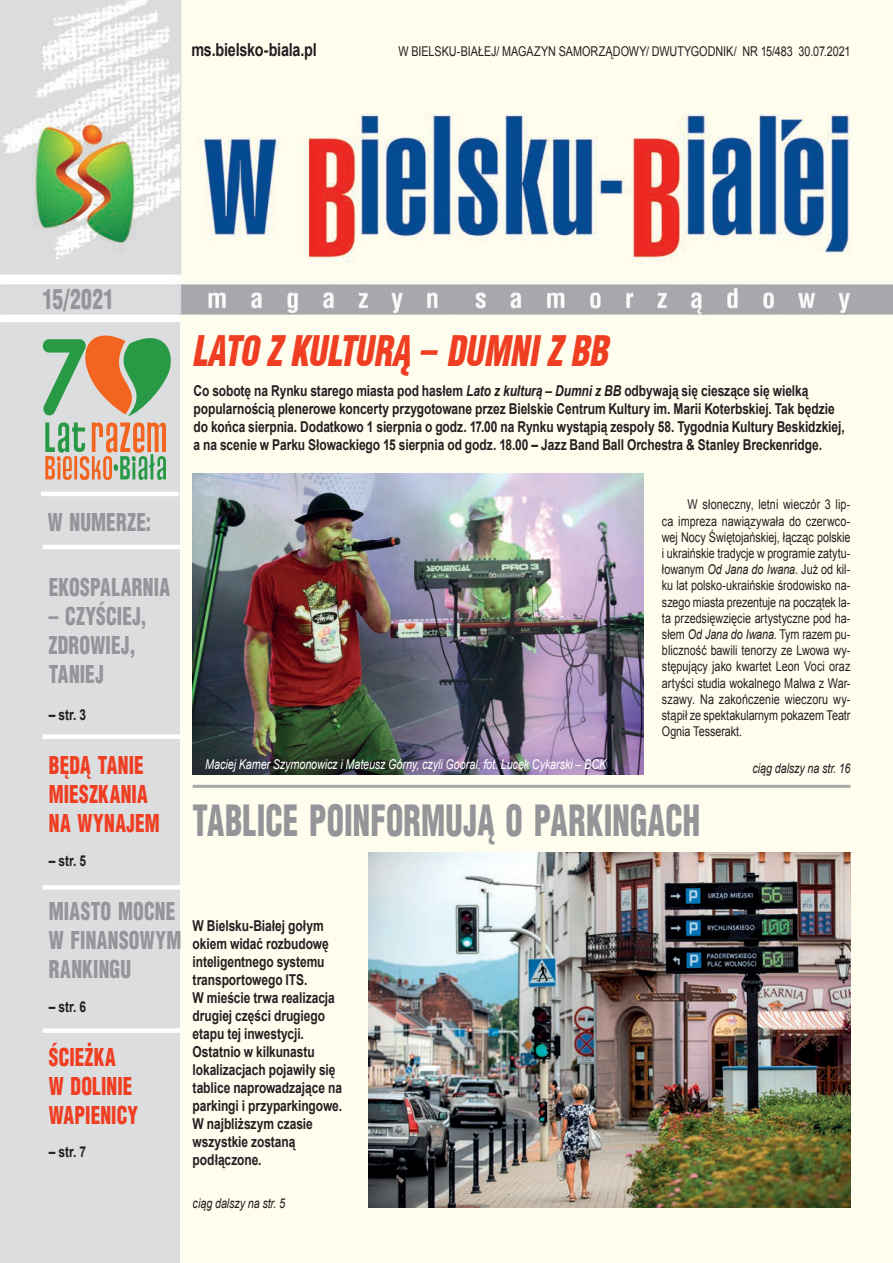
<style>
.page{position:relative;width:893px;height:1263px;background:#fff}
.page>*{position:absolute;margin:0;border:0;box-sizing:border-box;transform-origin:0 0}
.t1{font:900 42px "Switzerland Cond";letter-spacing:.005em;color:#939598;scale:.74 1}
.t2{font:italic 42px "Switz Cond Blackpl";color:#ef3e22;scale:.8 1}
.t3{font:900 27px "Switzerland Cond";letter-spacing:.015em;color:#939598;scale:.8 1}
.t4{font:900 24px/28.8px "Switzerland Cond";letter-spacing:.015em;color:#939598;scale:.8 1}
.t5{font:900 24px/28.8px "Switzerland Cond";letter-spacing:.005em;color:#ef3e22;scale:.8 1}
.t6{font:700 18px "Arial";letter-spacing:-.015em;color:#231f20;scale:.8 1}
.t7{font:700 15px/18px "Arial";letter-spacing:-.005em;color:#231f20;scale:.8 1}
.t8{font:13.5px/16.2px "Arial";letter-spacing:-.005em;color:#231f20;text-align:justify;scale:.8 1}
.t9{font:italic 13.5px "Arial";letter-spacing:-.01em;color:#fff;scale:.8 1}
.t10{font:italic 13.5px "Arial";letter-spacing:-.01em;color:#231f20;scale:.8 1}
.s1{font-style:italic}
</style>
<div class="page">
<img style="left:0;top:0;width:893px;height:315px">
<div style="left:0;top:322px;width:180px;height:941px;background:#dcdddf"></div>
<div style="left:180px;top:316px;width:713px;height:947px;background:#fffdee"></div>
<svg style="left:43px;top:334px;width:128px;height:82px;background:#a2ab80"></svg>
<svg style="left:45px;top:422px;width:121px;height:58px;background:#c4ae8e"></svg>
<hr style="left:41px;top:492px;width:138px;height:4px;background:#fff">
<hr style="left:43px;top:545px;width:137px;height:4px;background:#fff">
<div style="left:43px;top:885px;width:137px;height:5px;background:#fff"></div>
<div style="left:43px;top:734px;width:137px;height:5px;background:#fff"></div>
<div style="left:43px;top:1028px;width:137px;height:5px;background:#fff"></div>
<hr style="left:193px;top:785px;width:657px;height:3px;background:#a8a9ad">
<img style="left:369px;top:853px;width:481px;height:355px">
<img style="left:193px;top:474px;width:451px;height:301px">
<p class="t6" style="left:191px;top:37px;width:158px">ms.bielsko-biala.pl</p>
<p class="t8" style="left:399px;top:43px;width:566px">W BIELSKU-BIAŁEJ/ MAGAZYN SAMORZĄDOWY/ DWUTYGODNIK/ NR 15/483 30.07.2021</p>
<h2 class="t3" style="left:43px;top:282px;width:91px">15/2021</h2>
<h1 class="t2" style="left:193px;top:323px;width:520px">LATO Z KULTURĄ – DUMNI Z BB</h1>
<p class="t7" style="left:194px;top:382px;width:815px">Co sobotę na Rynku starego miasta pod hasłem <span class="s1">Lato z kulturą – Dumni z BB</span> odbywają się cieszące się wielką popularnością plenerowe koncerty przygotowane przez Bielskie Centrum Kultury im. Marii Koterbskiej. Tak będzie do końca sierpnia. Dodatkowo 1 sierpnia o godz. 17.00 na Rynku wystąpią zespoły 58. Tygodnia Kultury Beskidzkiej, a na scenie w Parku Słowackiego 15 sierpnia od godz. 18.00 – Jazz Band Ball Orchestra &amp; Stanley Breckenridge.</p>
<h3 class="t4" style="left:48px;top:507px;width:131px">W NUMERZE:</h3>
<h3 class="t4" style="left:49px;top:572px;width:153px">EKOSPALARNIA</h3>
<h3 class="t4" style="left:49px;top:601px;width:124px">– CZYŚCIEJ,<br>ZDROWIEJ,<br>TANIEJ</h3>
<p class="t7" style="left:49px;top:706px;width:48px">– str. 3</p>
<h3 class="t5" style="left:49px;top:750px;width:140px">BĘDĄ TANIE<br>MIESZKANIA<br>NA WYNAJEM</h3>
<p class="t7" style="left:49px;top:852px;width:48px">– str. 5</p>
<h3 class="t4" style="left:49px;top:896px;width:167px">MIASTO MOCNE<br>W FINANSOWYM<br>RANKINGU</h3>
<p class="t7" style="left:49px;top:997px;width:48px">– str. 6</p>
<h3 class="t5" style="left:49px;top:1042px;width:113px">ŚCIEŻKA<br>W DOLINIE<br>WAPIENICY</h3>
<p class="t7" style="left:49px;top:1143px;width:48px">– str. 7</p>
<p class="t9" style="left:205px;top:755px;width:503px">Maciej Kamer Szymonowicz i Mateusz Górny, czyli Gooral, fot. Lucek Cykarski – BCK</p>
<p class="t8" style="left:662px;top:496px;width:237px;text-indent:26px">W słoneczny, letni wieczór 3 lip&shy;ca impreza nawiązywała do czerwco&shy;wej Nocy Świętojańskiej, łącząc polskie i ukraińskie tradycje w programie zatytu&shy;łowanym <span class="s1">Od Jana do Iwana</span>. Już od kil&shy;ku lat polsko-ukraińskie środowisko na&shy;szego miasta prezentuje na początek la&shy;ta przedsięwzięcie artystyczne pod ha&shy;słem <span class="s1">Od Jana do Iwana</span>. Tym razem pu&shy;bliczność bawili tenorzy ze Lwowa wy&shy;stępujący jako kwartet Leon Voci oraz artyści studia wokalnego Malwa z War&shy;szawy. Na zakończenie wieczoru wy&shy;stąpił ze spektakularnym pokazem Teatr Ognia Tesserakt.</p>
<p class="t10" style="left:752px;top:759px;width:124px">ciąg dalszy na str. 16</p>
<h1 class="t1" style="left:193px;top:794px;width:687px">TABLICE POINFORMUJĄ O PARKINGACH</h1>
<p class="t7" style="left:193px;top:916px;width:188px">W Bielsku-Białej gołym okiem widać rozbudowę inteligentnego systemu transportowego ITS.<br>W mieście trwa realizacja drugiej części drugiego etapu tej inwestycji.<br>Ostatnio w kilkunastu lokalizacjach pojawiły się tablice naprowadzające na parkingi i przyparkingowe.<br>W najbliższym czasie wszystkie zostaną podłączone.</p>
<p class="t10" style="left:193px;top:1195px;width:117px">ciąg dalszy na str. 5</p>
</div>
